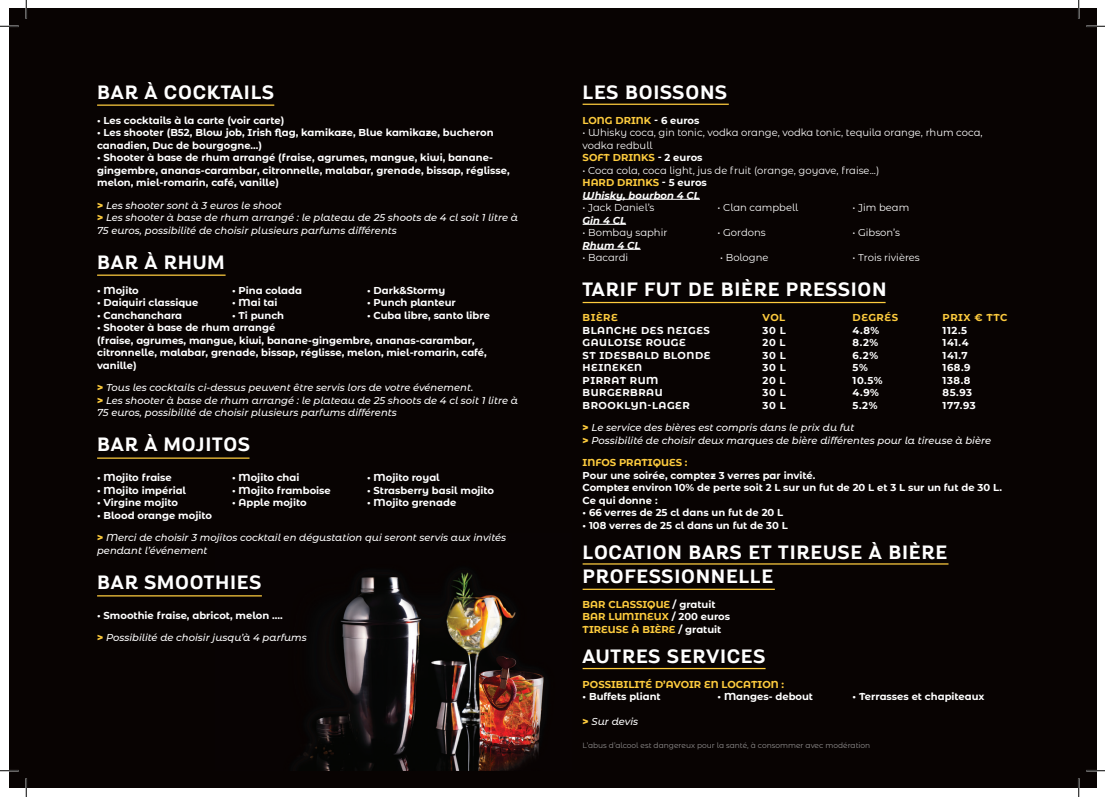
<style>
.page{position:relative;width:1105px;height:797px;background:#fff}
.page>*{position:absolute;margin:0;border:0;box-sizing:border-box;transform-origin:0 0}
.t1{font:700 18.75px/23.8px "Altair";letter-spacing:.05em;color:#fff}
.t2{font:700 10px/12.5px "Montserrat Alternates";color:#fff}
.t3{font:italic 500 10px/12.5px "Montserrat Alternates";color:#fff}
.t4{font:10px "Montserrat Alternates";color:#fff}
.t5{font:700 10px "Montserrat Alternates";color:#fecc3e}
.t6{font:700 10px "Montserrat Alternates";letter-spacing:.05em;color:#fff}
.t7{font:italic 700 10px "Montserrat Alternates";color:#fff}
.t8{font:7.5px "Montserrat Alternates";color:#929090}
.s1{font-weight:900;font-style:normal;color:#fecc3e}
.s2{color:#fff}
</style>
<div class="page">
<div style="left:9px;top:9px;width:1087px;height:779px;background:#080302"></div>
<img style="left:216px;top:572px;width:328px;height:198px">
<hr style="left:583px;top:199px;width:117px;height:1px;background:#fff">
<hr style="left:583px;top:224px;width:43px;height:1px;background:#fff">
<hr style="left:583px;top:249px;width:58px;height:1px;background:#fff">
<hr style="left:97px;top:104px;width:177px;height:2px;background:#fecc3e">
<hr style="left:583px;top:104px;width:146px;height:1px;background:#fecc3e">
<hr style="left:583px;top:302px;width:303px;height:1px;background:#fecc3e">
<hr style="left:583px;top:563px;width:365px;height:1px;background:#fecc3e">
<hr style="left:583px;top:588px;width:192px;height:2px;background:#fecc3e">
<hr style="left:583px;top:668px;width:182px;height:1px;background:#fecc3e">
<hr style="left:97px;top:274px;width:129px;height:2px;background:#fecc3e">
<hr style="left:97px;top:457px;width:152px;height:2px;background:#fecc3e">
<hr style="left:97px;top:595px;width:165px;height:1px;background:#fecc3e">
<svg style="left:0;top:25px;width:19px;height:2px"></svg>
<svg style="left:1086px;top:25px;width:19px;height:2px"></svg>
<svg style="left:0;top:770px;width:19px;height:1px"></svg>
<svg style="left:1086px;top:770px;width:19px;height:1px"></svg>
<svg style="left:25px;top:0;width:2px;height:19px"></svg>
<svg style="left:25px;top:778px;width:2px;height:19px"></svg>
<svg style="left:1078px;top:0;width:1px;height:19px"></svg>
<svg style="left:1078px;top:778px;width:1px;height:19px"></svg>
<p class="t1" style="left:97px;top:80px;width:178px">BAR À COCKTAILS</p>
<p class="t2" style="left:97px;top:113px;width:189px">• Les cocktails à la carte (voir carte)</p>
<p class="t2" style="left:97px;top:126px;width:398px">• Les shooter (B52, Blow job, Irish flag, kamikaze, Blue kamikaze, bucheron canadien, Duc de bourgogne...)</p>
<p class="t2" style="left:97px;top:151px;width:414px">• Shooter à base de rhum arrangé (fraise, agrumes, mangue, kiwi, banane&shy;gingembre, ananas-carambar, citronnelle, malabar, grenade, bissap, réglisse, melon, miel-romarin, café, vanille)</p>
<p class="t3" style="left:97px;top:198px;width:186px"><span class="s1">&gt;</span> Les shooter sont à 3 euros le shoot</p>
<p class="t3" style="left:97px;top:211px;width:422px"><span class="s1">&gt;</span> Les shooter à base de rhum arrangé : le plateau de 25 shoots de 4 cl soit 1 litre à<br>75 euros, possibilité de choisir plusieurs parfums différents</p>
<p class="t1" style="left:97px;top:250px;width:129px">BAR À RHUM</p>
<p class="t2" style="left:97px;top:283px;width:43px">• Mojito</p>
<p class="t2" style="left:232px;top:283px;width:71px">• Pina colada</p>
<p class="t2" style="left:367px;top:283px;width:80px">• Dark&amp;Stormy</p>
<p class="t2" style="left:97px;top:296px;width:103px">• Daiquiri classique</p>
<p class="t2" style="left:232px;top:296px;width:47px">• Mai tai</p>
<p class="t2" style="left:367px;top:296px;width:90px">• Punch planteur</p>
<p class="t2" style="left:97px;top:308px;width:86px">• Canchanchara</p>
<p class="t2" style="left:232px;top:308px;width:54px">• Ti punch</p>
<p class="t2" style="left:367px;top:308px;width:124px">• Cuba libre, santo libre</p>
<p class="t2" style="left:97px;top:321px;width:180px">• Shooter à base de rhum arrangé</p>
<p class="t2" style="left:97px;top:333px;width:391px">(fraise, agrumes, mangue, kiwi, banane-gingembre, ananas-carambar, citronnelle, malabar, grenade, bissap, réglisse, melon, miel-romarin, café, vanille)</p>
<p class="t3" style="left:97px;top:381px;width:378px"><span class="s1">&gt;</span> Tous les cocktails ci-dessus peuvent être servis lors de votre événement.</p>
<p class="t3" style="left:97px;top:393px;width:422px"><span class="s1">&gt;</span> Les shooter à base de rhum arrangé : le plateau de 25 shoots de 4 cl soit 1 litre à<br>75 euros, possibilité de choisir plusieurs parfums différents</p>
<p class="t1" style="left:97px;top:433px;width:155px">BAR À MOJITOS</p>
<p class="t2" style="left:97px;top:471px;width:76px">• Mojito fraise</p>
<p class="t2" style="left:232px;top:471px;width:69px">• Mojito chai</p>
<p class="t2" style="left:367px;top:471px;width:74px">• Mojito royal</p>
<p class="t2" style="left:97px;top:483px;width:90px">• Mojito impérial</p>
<p class="t2" style="left:232px;top:483px;width:100px">• Mojito framboise</p>
<p class="t2" style="left:367px;top:483px;width:128px">• Strasberry basil mojito</p>
<p class="t2" style="left:97px;top:496px;width:82px">• Virgine mojito</p>
<p class="t2" style="left:232px;top:496px;width:76px">• Apple mojito</p>
<p class="t2" style="left:367px;top:496px;width:91px">• Mojito grenade</p>
<p class="t2" style="left:97px;top:508px;width:116px">• Blood orange mojito</p>
<p class="t3" style="left:97px;top:531px;width:411px"><span class="s1">&gt;</span> Merci de choisir 3 mojitos cocktail en dégustation qui seront servis aux invités pendant l’événement</p>
<p class="t1" style="left:97px;top:570px;width:166px">BAR SMOOTHIES</p>
<p class="t2" style="left:97px;top:608px;width:187px">• Smoothie fraise, abricot, melon ....</p>
<p class="t3" style="left:97px;top:631px;width:211px"><span class="s1">&gt;</span> Possibilité de choisir jusqu’à 4 parfums</p>
<p class="t1" style="left:583px;top:80px;width:146px">LES BOISSONS</p>
<p class="t5" style="left:583px;top:113px;width:118px">LONG DRINK <span class="s2">- 6 euros</span></p>
<p class="t4" style="left:583px;top:126px;width:401px">• Whisky coca, gin tonic, vodka orange, vodka tonic, tequila orange, rhum coca,</p>
<p class="t4" style="left:583px;top:138px;width:71px">vodka redbull</p>
<p class="t5" style="left:583px;top:150px;width:121px">SOFT DRINKS <span class="s2">- 2 euros</span></p>
<p class="t4" style="left:583px;top:163px;width:298px">• Coca cola, coca light, jus de fruit (orange, goyave, fraise...)</p>
<p class="t5" style="left:583px;top:175px;width:126px">HARD DRINKS <span class="s2">- 5 euros</span></p>
<p class="t7" style="left:583px;top:188px;width:119px">Whisky, bourbon 4 CL</p>
<p class="t4" style="left:583px;top:201px;width:73px">• Jack Daniel’s</p>
<p class="t4" style="left:718px;top:201px;width:82px">• Clan campbell</p>
<p class="t4" style="left:853px;top:201px;width:58px">• Jim beam</p>
<p class="t7" style="left:583px;top:213px;width:45px">Gin 4 CL</p>
<p class="t4" style="left:583px;top:226px;width:86px">• Bombay saphir</p>
<p class="t4" style="left:718px;top:226px;width:50px">• Gordons</p>
<p class="t4" style="left:853px;top:226px;width:49px">• Gibson’s</p>
<p class="t7" style="left:583px;top:238px;width:60px">Rhum 4 CL</p>
<p class="t4" style="left:583px;top:251px;width:47px">• Bacardi</p>
<p class="t4" style="left:720px;top:251px;width:50px">• Bologne</p>
<p class="t4" style="left:853px;top:251px;width:69px">• Trois rivières</p>
<p class="t1" style="left:583px;top:278px;width:305px">TARIF FUT DE BIÈRE PRESSION</p>
<p class="t5" style="left:583px;top:310px;width:37px">BIÈRE</p>
<p class="t5" style="left:763px;top:310px;width:24px">VOL</p>
<p class="t5" style="left:853px;top:310px;width:47px">DEGRÉS</p>
<p class="t5" style="left:943px;top:310px;width:66px">PRIX € TTC</p>
<p class="t6" style="left:583px;top:323px;width:129px">BLANCHE DES NEIGES</p>
<p class="t2" style="left:763px;top:323px;width:25px">30 L</p>
<p class="t2" style="left:853px;top:323px;width:28px">4.8%</p>
<p class="t2" style="left:943px;top:323px;width:26px">112.5</p>
<p class="t6" style="left:583px;top:335px;width:105px">GAULOISE ROUGE</p>
<p class="t2" style="left:763px;top:336px;width:25px">20 L</p>
<p class="t2" style="left:853px;top:336px;width:27px">8.2%</p>
<p class="t2" style="left:943px;top:336px;width:27px">141.4</p>
<p class="t6" style="left:583px;top:348px;width:129px">ST IDESBALD BLONDE</p>
<p class="t2" style="left:763px;top:348px;width:25px">30 L</p>
<p class="t2" style="left:853px;top:348px;width:27px">6.2%</p>
<p class="t2" style="left:943px;top:348px;width:27px">141.7</p>
<p class="t6" style="left:583px;top:360px;width:61px">HEINEKEN</p>
<p class="t2" style="left:763px;top:361px;width:25px">30 L</p>
<p class="t2" style="left:853px;top:361px;width:17px">5%</p>
<p class="t2" style="left:943px;top:361px;width:29px">168.9</p>
<p class="t6" style="left:583px;top:373px;width:77px">PIRRAT RUM</p>
<p class="t2" style="left:763px;top:373px;width:25px">20 L</p>
<p class="t2" style="left:853px;top:373px;width:31px">10.5%</p>
<p class="t2" style="left:943px;top:373px;width:29px">138.8</p>
<p class="t6" style="left:583px;top:385px;width:82px">BURGERBRAU</p>
<p class="t2" style="left:763px;top:386px;width:25px">30 L</p>
<p class="t2" style="left:853px;top:386px;width:28px">4.9%</p>
<p class="t2" style="left:943px;top:386px;width:31px">85.93</p>
<p class="t6" style="left:583px;top:398px;width:109px">BROOKLYN-LAGER</p>
<p class="t2" style="left:763px;top:398px;width:25px">30 L</p>
<p class="t2" style="left:853px;top:398px;width:26px">5.2%</p>
<p class="t2" style="left:943px;top:398px;width:35px">177.93</p>
<p class="t3" style="left:583px;top:421px;width:273px"><span class="s1">&gt;</span> Le service des bières est compris dans le prix du fut</p>
<p class="t3" style="left:583px;top:433px;width:410px"><span class="s1">&gt;</span> Possibilité de choisir deux marques de bière différentes pour la tireuse à bière</p>
<p class="t5" style="left:583px;top:455px;width:106px">INFOS PRATIQUES :</p>
<p class="t2" style="left:583px;top:468px;width:234px">Pour une soirée, comptez 3 verres par invité.</p>
<p class="t2" style="left:583px;top:481px;width:421px">Comptez environ 10% de perte soit 2 L sur un fut de 20 L et 3 L sur un fut de 30 L.</p>
<p class="t2" style="left:583px;top:493px;width:76px">Ce qui donne :</p>
<p class="t2" style="left:583px;top:506px;width:202px">• 66 verres de 25 cl dans un fut de 20 L</p>
<p class="t2" style="left:583px;top:518px;width:207px">• 108 verres de 25 cl dans un fut de 30 L</p>
<p class="t1" style="left:583px;top:540px;width:366px">LOCATION BARS ET TIREUSE À BIÈRE<br>PROFESSIONNELLE</p>
<p class="t5" style="left:583px;top:596px;width:134px">BAR CLASSIQUE <span class="s2">/ gratuit</span></p>
<p class="t5" style="left:583px;top:609px;width:149px">BAR LUMINEUX <span class="s2">/ 200 euros</span></p>
<p class="t5" style="left:583px;top:621px;width:140px">TIREUSE À BIÈRE <span class="s2">/ gratuit</span></p>
<p class="t1" style="left:583px;top:644px;width:184px">AUTRES SERVICES</p>
<p class="t5" style="left:583px;top:676px;width:203px">POSSIBILITÉ D’AVOIR EN LOCATION :</p>
<p class="t2" style="left:583px;top:689px;width:80px">• Buffets pliant</p>
<p class="t2" style="left:718px;top:689px;width:97px">• Manges- debout</p>
<p class="t2" style="left:853px;top:689px;width:133px">• Terrasses et chapiteaux</p>
<p class="t3" style="left:583px;top:715px;width:57px"><span class="s1">&gt;</span> Sur devis</p>
<p class="t8" style="left:583px;top:740px;width:289px">L’abus d’alcool est dangereux pour la santé, à consommer avec modération</p>
</div>
